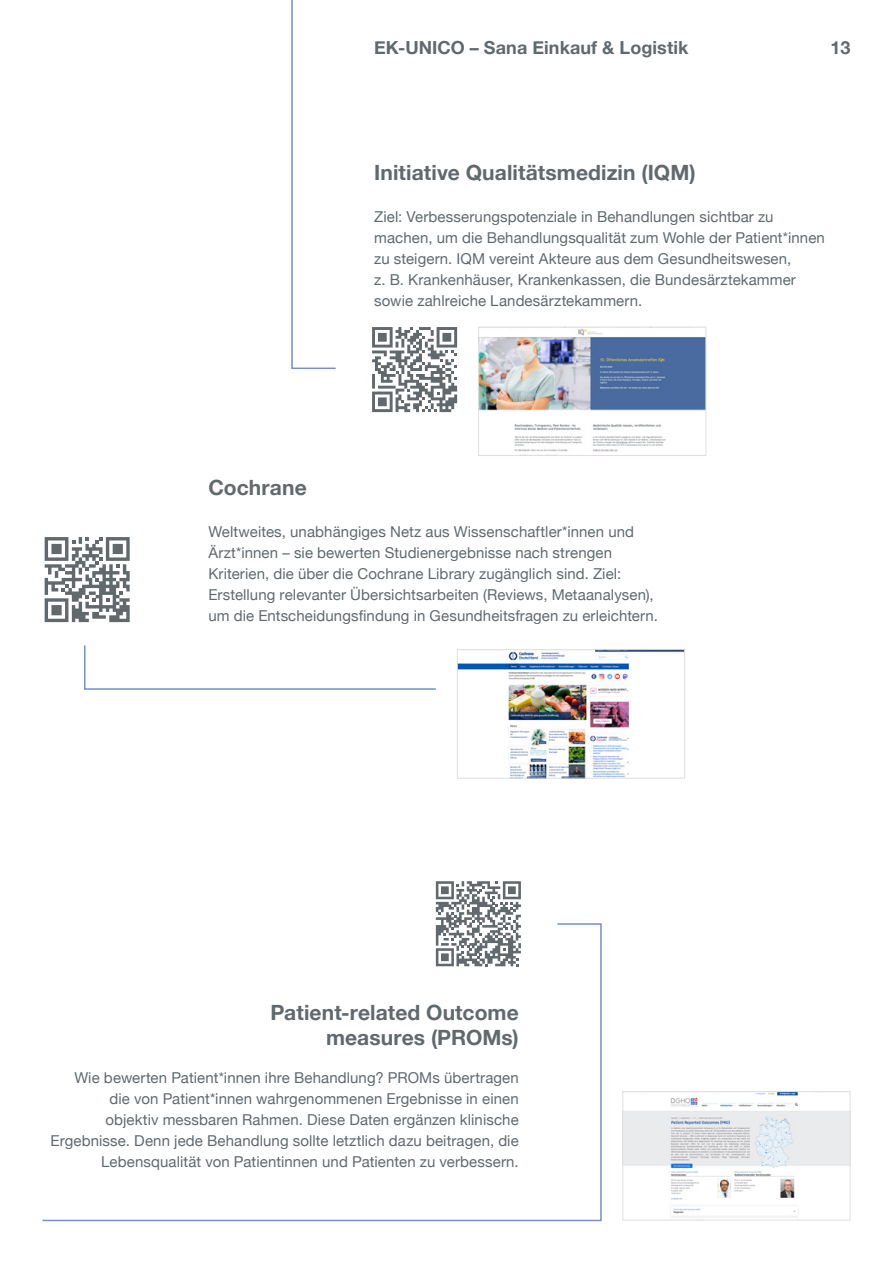
<style>
.page{position:relative;width:893px;height:1263px;background:#fff}
.page>*{position:absolute;margin:0;border:0;box-sizing:border-box;transform-origin:0 0}
.EK_Unico_Zwischenüberschrift{font:700 21px/25.2px "Helvetica Neue";letter-spacing:.005em;color:#61696d;text-align:right}
.t1{font:700 18px "Helvetica Neue";letter-spacing:.005em;color:#61696d}
.Abschnittstitel_Seite___schwarz{font:15px/21px "Helvetica Neue";letter-spacing:.005em;color:#61696d}
</style>
<div class="page">
<svg style="left:372px;top:327px;width:85px;height:85px"></svg>
<svg style="left:45px;top:537px;width:85px;height:85px"></svg>
<svg style="left:436px;top:881px;width:85px;height:41px"></svg>
<img style="left:624px;top:1093px;width:224px;height:125px">
<div style="left:622px;top:1091px;width:228px;height:129px;border:1px solid #e0dfdf"></div>
<img style="left:480px;top:329px;width:224px;height:123px">
<div style="left:478px;top:327px;width:228px;height:129px;border:1px solid #e0dfdf"></div>
<img style="left:459px;top:651px;width:224px;height:125px">
<div style="left:457px;top:649px;width:228px;height:129px;border:1px solid #e0dfdf"></div>
<svg style="left:42px;top:922px;width:560px;height:300px"></svg>
<svg style="left:84px;top:645px;width:352px;height:45px"></svg>
<svg style="left:291px;top:0;width:45px;height:369px"></svg>
<p class="t1" style="left:374px;top:33px;width:316px">EK-UNICO – Sana Einkauf &amp; Logistik</p>
<p class="t1" style="left:830px;top:33px;width:22px">13</p>
<p class="EK_Unico_Zwischenüberschrift" style="left:374px;top:160px;width:323px">Initiative Qualitätsmedizin (IQM)</p>
<p class="Abschnittstitel_Seite___schwarz" style="left:374px;top:207px;width:452px">Ziel: Verbesserungspotenziale in Behandlungen sichtbar zu machen, um die Behandlungsqualität zum Wohle der Patient*innen zu steigern. IQM vereint Akteure aus dem Gesundheitswesen,<br>z. B. Krankenhäuser, Krankenkassen, die Bundesärztekammer sowie zahlreiche Landesärztekammern.</p>
<p class="EK_Unico_Zwischenüberschrift" style="left:208px;top:475px;width:100px">Cochrane</p>
<p class="Abschnittstitel_Seite___schwarz" style="left:208px;top:522px;width:451px">Weltweites, unabhängiges Netz aus Wissenschaftler*innen und Ärzt*innen – sie bewerten Studienergebnisse nach strengen Kriterien, die über die Cochrane Library zugänglich sind. Ziel:<br>Erstellung relevanter Übersichtsarbeiten (Reviews, Metaanalysen), um die Entscheidungsfindung in Gesundheitsfragen zu erleichtern.</p>
<p class="EK_Unico_Zwischenüberschrift" style="left:270px;top:1000px;width:250px">Patient-related Outcome measures (PROMs)</p>
<p class="Abschnittstitel_Seite___schwarz" style="left:51px;top:1068px;width:470px;text-align:right">Wie bewerten Patient*innen ihre Behandlung? PROMs übertragen die von Patient*innen wahrgenommenen Ergebnisse in einen<br>objektiv messbaren Rahmen. Diese Daten ergänzen klinische Ergebnisse. Denn jede Behandlung sollte letztlich dazu beitragen, die Lebensqualität von Patientinnen und Patienten zu verbessern.</p>
</div>
